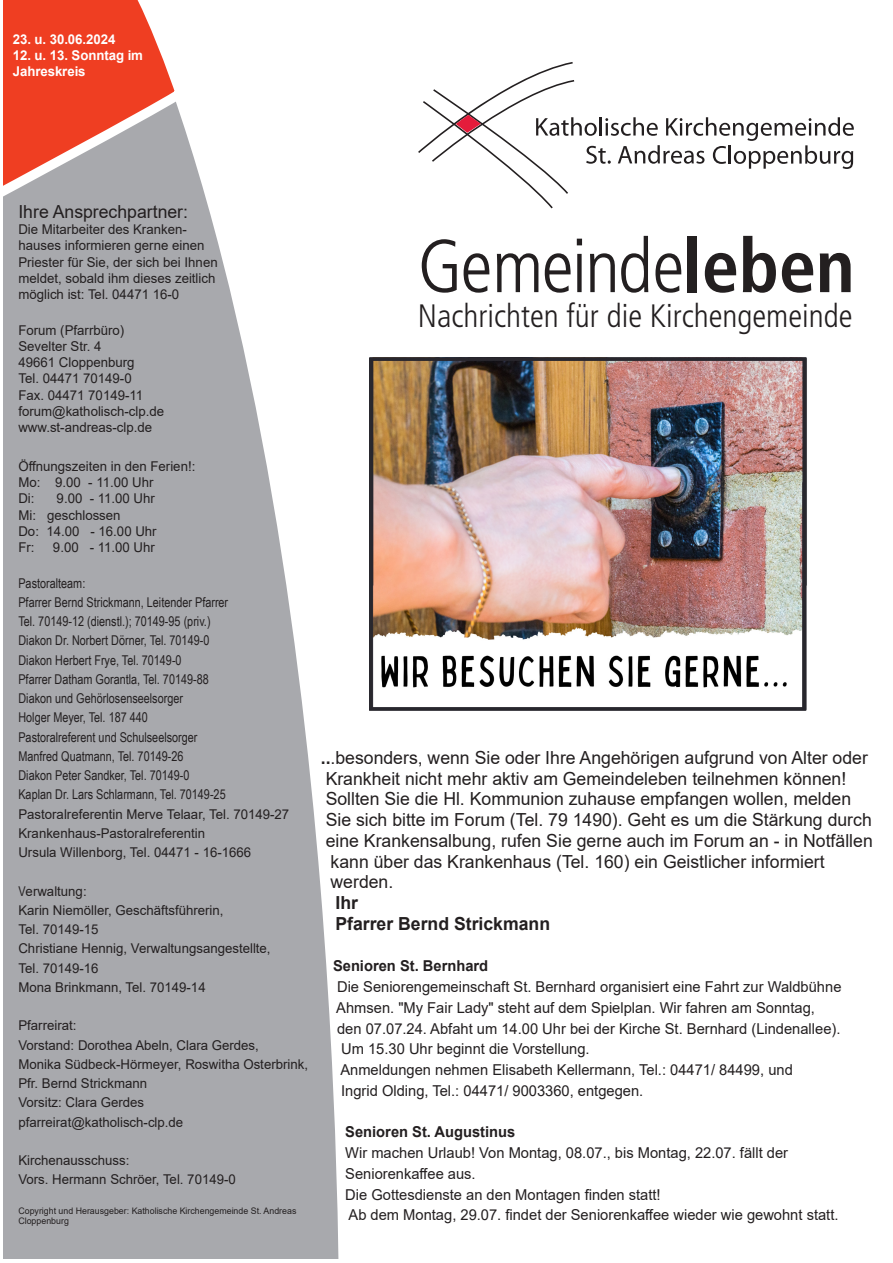
<style>
.page{position:relative;width:893px;height:1263px;background:#fff}
.page>*{position:absolute;margin:0;border:0;box-sizing:border-box;transform-origin:0 0}
.t1{font:300 condensed 75px "Frutiger";letter-spacing:-.025em;color:#231f20}
.t2{font:300 condensed 32.4px "Frutiger";color:#231f20}
.Überschrift_Seite_3{font:18px "Arial";color:#231f20}
.Überschrift_Seite_3-2{font:700 18px "Arial";color:#231f20}
.Überschrift_Seite_3-3{font:15px "Arial";color:#231f20}
.Überschrift_Seite_3-4{font:700 15px "Arial";color:#231f20}
.Überschrift_Seite_3-5{font:13.5px "Arial";color:#231f20}
.Überschrift_Seite_3-6{font:13.5px "Arial Narrow";color:#231f20}
.Überschrift_Seite_3-7{font:700 13.5px "Arial";letter-spacing:-.005em;color:#fff}
.Überschrift_Seite_3-8{font:9px "Arial";color:#231f20}
.s1{font-family:"Arial Narrow"}
.s2{font-weight:700}
</style>
<div class="page">
<svg style="left:193px;top:155px;width:146px;height:1104px"></svg>
<svg style="left:3px;top:0;width:190px;height:1259px;background:#b0a1a2"></svg>
<img style="left:370px;top:357px;width:437px;height:1px">
<svg style="left:418px;top:62px;width:436px;height:147px"></svg>
<img style="left:370px;top:358px;width:437px;height:352px">
<p class="Überschrift_Seite_3-7" style="left:13px;top:30px;width:104px">23. u. 30.06.2024</p>
<p class="Überschrift_Seite_3-7" style="left:13px;top:46px;width:132px">12. u. 13. Sonntag im</p>
<p class="Überschrift_Seite_3-7" style="left:13px;top:62px;width:74px">Jahreskreis</p>
<p class="Überschrift_Seite_3" style="left:18px;top:199px;width:171px">Ihre Ansprechpartner:</p>
<p class="Überschrift_Seite_3-5" style="left:18px;top:220px;width:170px">Die Mitarbeiter des Kranken-</p>
<p class="Überschrift_Seite_3-5" style="left:18px;top:236px;width:188px">hauses informieren gerne einen</p>
<p class="Überschrift_Seite_3-5" style="left:18px;top:253px;width:201px">Priester für Sie, der sich bei Ihnen</p>
<p class="Überschrift_Seite_3-5" style="left:18px;top:269px;width:199px">meldet, sobald ihm dieses zeitlich</p>
<p class="Überschrift_Seite_3-5" style="left:18px;top:285px;width:162px">möglich ist: Tel. 04471 16-0</p>
<p class="Überschrift_Seite_3-5" style="left:18px;top:321px;width:107px">Forum (Pfarrbüro)</p>
<p class="Überschrift_Seite_3-5" style="left:18px;top:337px;width:85px">Sevelter Str. 4</p>
<p class="Überschrift_Seite_3-5" style="left:18px;top:353px;width:118px">49661 Cloppenburg</p>
<p class="Überschrift_Seite_3-5" style="left:18px;top:369px;width:115px">Tel. 04471 70149-0</p>
<p class="Überschrift_Seite_3-5" style="left:18px;top:386px;width:126px">Fax. 04471 70149-11</p>
<p class="Überschrift_Seite_3-5" style="left:18px;top:402px;width:147px">forum@katholisch-clp.de</p>
<p class="Überschrift_Seite_3-5" style="left:18px;top:418px;width:135px">www.st-andreas-clp.de</p>
<p class="Überschrift_Seite_3-5" style="left:18px;top:457px;width:178px">Öffnungszeiten in den Ferien!:</p>
<p class="Überschrift_Seite_3-5" style="left:18px;top:473px;width:137px">Mo: 9.00 - 11.00 Uhr</p>
<p class="Überschrift_Seite_3-5" style="left:18px;top:489px;width:18px">Di:</p>
<p class="Überschrift_Seite_3-5" style="left:57px;top:489px;width:100px">9.00 - 11.00 Uhr</p>
<p class="Überschrift_Seite_3-5" style="left:18px;top:505px;width:104px">Mi: geschlossen</p>
<p class="Überschrift_Seite_3-5" style="left:18px;top:522px;width:140px">Do: 14.00 - 16.00 Uhr</p>
<p class="Überschrift_Seite_3-5" style="left:18px;top:538px;width:18px">Fr:</p>
<p class="Überschrift_Seite_3-5" style="left:53px;top:538px;width:103px">9.00 - 11.00 Uhr</p>
<p class="Überschrift_Seite_3-6" style="left:18px;top:573px;width:68px">Pastoralteam:</p>
<p class="Überschrift_Seite_3-6" style="left:18px;top:592px;width:211px">Pfarrer Bernd Strickmann, Leitender Pfarrer</p>
<p class="Überschrift_Seite_3-6" style="left:18px;top:611px;width:194px">Tel. 70149-12 (dienstl.); 70149-95 (priv.)</p>
<p class="Überschrift_Seite_3-6" style="left:18px;top:631px;width:192px">Diakon Dr. Norbert Dörner, Tel. 70149-0</p>
<p class="Überschrift_Seite_3-6" style="left:18px;top:650px;width:165px">Diakon Herbert Frye, Tel. 70149-0</p>
<p class="Überschrift_Seite_3-6" style="left:18px;top:669px;width:192px">Pfarrer Datham Gorantla, Tel. 70149-88</p>
<p class="Überschrift_Seite_3-6" style="left:18px;top:688px;width:166px">Diakon und Gehörlosenseelsorger</p>
<p class="Überschrift_Seite_3-6" style="left:18px;top:708px;width:131px">Holger Meyer, Tel. 187 440</p>
<p class="Überschrift_Seite_3-6" style="left:18px;top:727px;width:181px">Pastoralreferent und Schulseelsorger</p>
<p class="Überschrift_Seite_3-6" style="left:18px;top:746px;width:167px">Manfred Quatmann, Tel. 70149-26</p>
<p class="Überschrift_Seite_3-6" style="left:18px;top:765px;width:173px">Diakon Peter Sandker, Tel. 70149-0</p>
<p class="Überschrift_Seite_3-6" style="left:18px;top:785px;width:209px">Kaplan Dr. Lars Schlarmann, Tel. 70149-25</p>
<p class="Überschrift_Seite_3-5" style="left:18px;top:804px;width:272px">Pastoralreferentin Merve Telaar, Tel. 70149-27</p>
<p class="Überschrift_Seite_3-5" style="left:18px;top:824px;width:188px">Krankenhaus-Pastoralreferentin</p>
<p class="Überschrift_Seite_3-5" style="left:18px;top:843px;width:234px">Ursula Willenborg, Tel. 04471 - 16-1666</p>
<p class="Überschrift_Seite_3-5" style="left:18px;top:881px;width:70px"><span class="s1">V</span>erwaltung:</p>
<p class="Überschrift_Seite_3-5" style="left:18px;top:901px;width:207px">Karin Niemöller, Geschäftsführerin,</p>
<p class="Überschrift_Seite_3-5" style="left:18px;top:920px;width:82px">Tel. 70149-15</p>
<p class="Überschrift_Seite_3-5" style="left:18px;top:939px;width:254px">Christiane Hennig, Verwaltungsangestellte,</p>
<p class="Überschrift_Seite_3-5" style="left:18px;top:958px;width:82px">Tel. 70149-16</p>
<p class="Überschrift_Seite_3-5" style="left:18px;top:978px;width:189px">Mona Brinkmann, Tel. 70149-14</p>
<p class="Überschrift_Seite_3-5" style="left:18px;top:1016px;width:60px">Pfarreirat:</p>
<p class="Überschrift_Seite_3-5" style="left:18px;top:1035px;width:242px">Vorstand: Dorothea Abeln, Clara Gerdes,</p>
<p class="Überschrift_Seite_3-5" style="left:18px;top:1055px;width:291px">Monika Südbeck-Hörmeyer, Roswitha Osterbrink,</p>
<p class="Überschrift_Seite_3-5" style="left:18px;top:1074px;width:130px">Pfr. Bernd Strickmann</p>
<p class="Überschrift_Seite_3-5" style="left:18px;top:1093px;width:127px">Vorsitz: Clara Gerdes</p>
<p class="Überschrift_Seite_3-5" style="left:18px;top:1112px;width:166px">pfarreirat@katholisch-clp.de</p>
<p class="Überschrift_Seite_3-5" style="left:18px;top:1151px;width:113px">Kirchenausschuss:</p>
<p class="Überschrift_Seite_3-5" style="left:18px;top:1170px;width:219px">Vors. Hermann Schröer, Tel. 70149-0</p>
<p class="Überschrift_Seite_3-8" style="left:18px;top:1204px;width:279px">Copyright und Herausgeber: Katholische Kirchengemeinde St. Andreas</p>
<p class="Überschrift_Seite_3-8" style="left:18px;top:1215px;width:52px">Cloppenburg</p>
<p class="t1" style="left:418px;top:224px;width:438px">Gemeinde<span class="s2">leben</span></p>
<p class="t2" style="left:418px;top:297px;width:436px">Nachrichten für die Kirchengemeinde</p>
<p class="Überschrift_Seite_3" style="left:321px;top:745px;width:549px"><span class="s2">..</span>.besonders, wenn Sie oder Ihre Angehörigen aufgrund von Alter oder</p>
<p class="Überschrift_Seite_3" style="left:326px;top:766px;width:522px">Krankheit nicht mehr aktiv am Gemeindeleben teilnehmen können!</p>
<p class="Überschrift_Seite_3" style="left:326px;top:787px;width:527px">Sollten Sie die Hl. Kommunion zuhause empfangen wollen, melden</p>
<p class="Überschrift_Seite_3" style="left:326px;top:807px;width:548px">Sie sich bitte im Forum (Tel. 79 1490). Geht es um die Stärkung durch</p>
<p class="Überschrift_Seite_3" style="left:326px;top:828px;width:549px">eine Krankensalbung, rufen Sie gerne auch im Forum an - in Notfällen</p>
<p class="Überschrift_Seite_3" style="left:331px;top:849px;width:496px">kann über das Krankenhaus (Tel. 160) ein Geistlicher informiert</p>
<p class="Überschrift_Seite_3" style="left:331px;top:870px;width:64px">werden.</p>
<p class="Überschrift_Seite_3-2" style="left:335px;top:890px;width:24px">Ihr</p>
<p class="Überschrift_Seite_3-2" style="left:335px;top:911px;width:216px">Pfarrer Bernd Strickmann</p>
<p class="Überschrift_Seite_3-4" style="left:333px;top:955px;width:157px">Senioren St. Bernhard</p>
<p class="Überschrift_Seite_3-3" style="left:337px;top:976px;width:506px">Die Seniorengemeinschaft St. Bernhard organisiert eine Fahrt zur Waldbühne</p>
<p class="Überschrift_Seite_3-3" style="left:336px;top:997px;width:480px">Ahmsen. "My Fair Lady" steht auf dem Spielplan. Wir fahren am Sonntag,</p>
<p class="Überschrift_Seite_3-3" style="left:337px;top:1018px;width:505px">den 07.07.24. Abfaht um 14.00 Uhr bei der Kirche St. Bernhard (Lindenallee).</p>
<p class="Überschrift_Seite_3-3" style="left:341px;top:1039px;width:250px">Um 15.30 Uhr beginnt die Vorstellung.</p>
<p class="Überschrift_Seite_3-3" style="left:340px;top:1059px;width:454px">Anmeldungen nehmen Elisabeth Kellermann, Tel.: 04471/ 84499, und</p>
<p class="Überschrift_Seite_3-3" style="left:341px;top:1080px;width:304px">Ingrid Olding, Tel.: 04471/ 9003360, entgegen.</p>
<p class="Überschrift_Seite_3-4" style="left:345px;top:1121px;width:172px">Senioren St. Augustinus</p>
<p class="Überschrift_Seite_3-3" style="left:345px;top:1142px;width:444px">Wir machen Urlaub! Von Montag, 08.07., bis Montag, 22.07. fällt der</p>
<p class="Überschrift_Seite_3-3" style="left:345px;top:1163px;width:132px">Seniorenkaffee aus.</p>
<p class="Überschrift_Seite_3-3" style="left:345px;top:1184px;width:317px">Die Gottesdienste an den Montagen finden statt!</p>
<p class="Überschrift_Seite_3-3" style="left:349px;top:1205px;width:491px">Ab dem Montag, 29.07. findet der Seniorenkaffee wieder wie gewohnt statt.</p>
</div>
